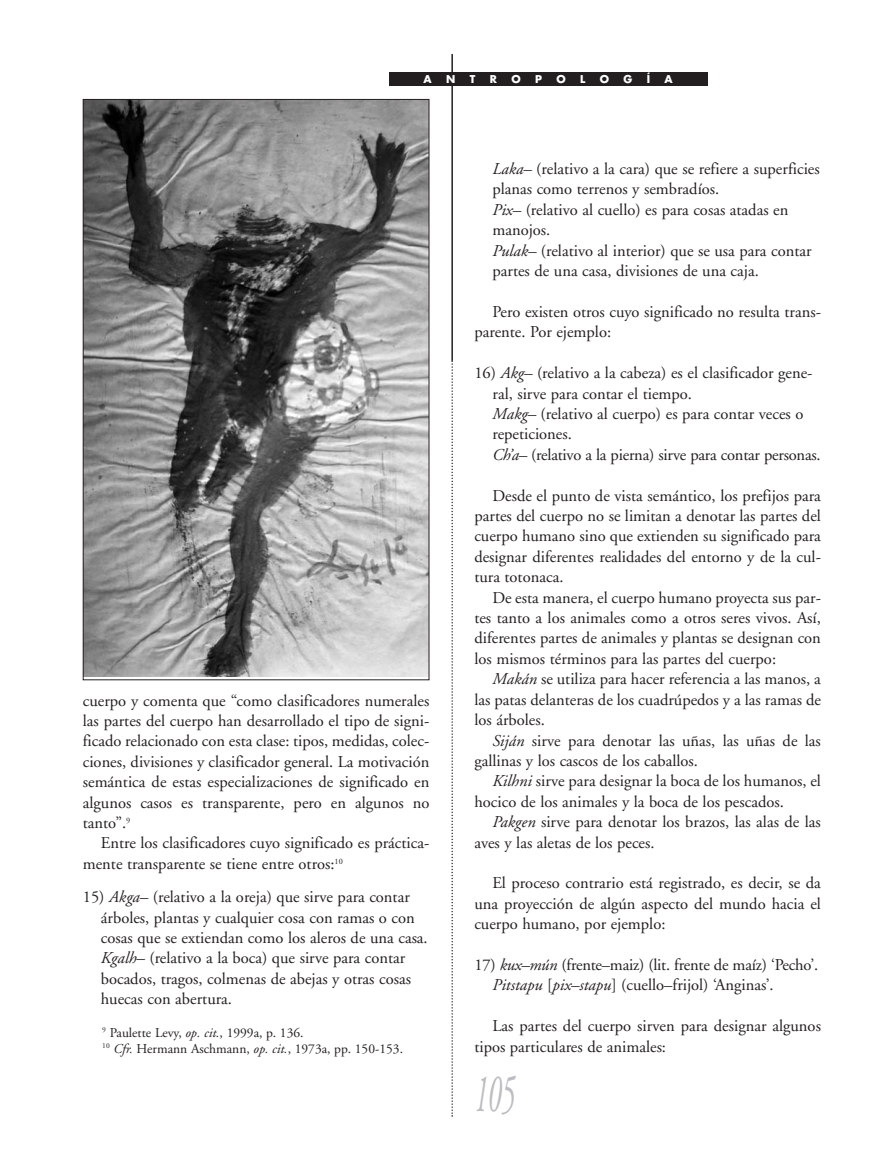
<style>
.page{position:relative;width:893px;height:1170px;background:#fff}
.page>*{position:absolute;margin:0;border:0;box-sizing:border-box;transform-origin:0 0}
.t1{font:italic 54px "Adobe Garamond";color:#bcbdc0;scale:.5 1}
.t2{font:16.5px/20.4px "Adobe Garamond";color:#231f20}
.t3{font:13.5px/15.9px "Adobe Garamond";color:#231f20}
.t4{font:700 10.5px "Futura";color:#fff}
.s1{font-style:italic}
</style>
<div class="page">
<hr style="left:451px;top:54px;width:2px;height:306px;background:#231f20">
<svg style="left:451px;top:360px;width:2px;height:756px"></svg>
<div style="left:389px;top:72px;width:318px;height:14px;background:#231f20"></div>
<img style="left:85px;top:101px;width:342px;height:575px">
<p class="t4" style="left:424px;top:74px;width:10px">A</p>
<p class="t4" style="left:446px;top:74px;width:11px">N</p>
<p class="t4" style="left:470px;top:74px;width:7px">T</p>
<p class="t4" style="left:490px;top:74px;width:9px">R</p>
<p class="t4" style="left:511px;top:74px;width:11px">O</p>
<p class="t4" style="left:535px;top:74px;width:8px">P</p>
<p class="t4" style="left:556px;top:74px;width:11px">O</p>
<p class="t4" style="left:580px;top:74px;width:7px">L</p>
<p class="t4" style="left:600px;top:74px;width:11px">O</p>
<p class="t4" style="left:623px;top:74px;width:10px">G</p>
<p class="t4" style="left:647px;top:74px;width:5px">Í</p>
<p class="t4" style="left:664px;top:74px;width:10px">A</p>
<p class="t2" style="left:83px;top:691px;width:348px;text-align:justify">cuerpo y comenta que “como clasificadores numerales las partes del cuerpo han desarrollado el tipo de signi&shy;ficado relacionado con esta clase: tipos, medidas, colec&shy;ciones, divisiones y clasificador general. La motivación semántica de estas especializaciones de significado en algunos casos es transparente, pero en algunos no tanto”.<sup>9</sup></p>
<p class="t2" style="left:83px;top:834px;width:348px;text-indent:18px">Entre los clasificadores cuyo significado es práctica&shy;mente transparente se tiene entre otros:<sup>10</sup></p>
<p class="t2" style="left:101px;top:888px;width:328px;text-indent:-18px">15) <span class="s1">Akga–</span> (relativo a la oreja) que sirve para contar árboles, plantas y cualquier cosa con ramas o con cosas que se extiendan como los aleros de una casa.<br><span class="s1">Kgalh–</span> (relativo a la boca) que sirve para contar bocados, tragos, colmenas de abejas y otras cosas huecas con abertura.</p>
<p class="t3" style="left:102px;top:1026px;width:302px"><sup>9</sup> Paulette Levy, <span class="s1">op. cit.</span>, 1999a, p. 136.<br><sup>10</sup> <span class="s1">Cfr.</span> Hermann Aschmann, <span class="s1">op. cit.</span>, 1973a, pp. 150-153.</p>
<p class="t2" style="left:492px;top:160px;width:329px"><span class="s1">Laka–</span> (relativo a la cara) que se refiere a superficies planas como terrenos y sembradíos.<br><span class="s1">Pix–</span> (relativo al cuello) es para cosas atadas en manojos.<br><span class="s1">Pulak–</span> (relativo al interior) que se usa para contar partes de una casa, divisiones de una caja.</p>
<p class="t2" style="left:474px;top:303px;width:348px;text-indent:18px">Pero existen otros cuyo significado no resulta trans&shy;parente. Por ejemplo:</p>
<p class="t2" style="left:492px;top:364px;width:330px;text-indent:-18px">16) <span class="s1">Akg–</span> (relativo a la cabeza) es el clasificador gene&shy;ral, sirve para contar el tiempo.<br><span class="s1">Makg–</span> (relativo al cuerpo) es para contar veces o repeticiones.<br><span class="s1">Ch’a–</span> (relativo a la pierna) sirve para contar personas.</p>
<p class="t2" style="left:474px;top:486px;width:348px;text-align:justify;text-indent:18px">Desde el punto de vista semántico, los prefijos para partes del cuerpo no se limitan a denotar las partes del cuerpo humano sino que extienden su significado para designar diferentes realidades del entorno y de la cul&shy;tura totonaca.</p>
<p class="t2" style="left:474px;top:588px;width:348px;text-align:justify;text-indent:18px">De esta manera, el cuerpo humano proyecta sus par&shy;tes tanto a los animales como a otros seres vivos. Así, diferentes partes de animales y plantas se designan con los mismos términos para las partes del cuerpo:</p>
<p class="t2" style="left:474px;top:670px;width:348px;text-align:justify;text-indent:18px"><span class="s1">Makán</span> se utiliza para hacer referencia a las manos, a las patas delanteras de los cuadrúpedos y a las ramas de los árboles.</p>
<p class="t2" style="left:474px;top:731px;width:348px;text-indent:18px"><span class="s1">Siján</span> sirve para denotar las uñas, las uñas de las gallinas y los cascos de los caballos.</p>
<p class="t2" style="left:474px;top:772px;width:348px;text-indent:18px"><span class="s1">Kilhni</span> sirve para designar la boca de los humanos, el hocico de los animales y la boca de los pescados.</p>
<p class="t2" style="left:474px;top:813px;width:348px;text-indent:18px"><span class="s1">Pakgen</span> sirve para denotar los brazos, las alas de las aves y las aletas de los peces.</p>
<p class="t2" style="left:474px;top:874px;width:348px;text-align:justify;text-indent:18px">El proceso contrario está registrado, es decir, se da una proyección de algún aspecto del mundo hacia el cuerpo humano, por ejemplo:</p>
<p class="t2" style="left:492px;top:955px;width:327px;text-indent:-18px">17) <span class="s1">kux–mún</span> (frente–maiz) (lit. frente de maíz) ‘Pecho’.<br><span class="s1">Pitstapu</span> [<span class="s1">pix–stapu</span>] (cuello–frijol) ‘Anginas’.</p>
<p class="t2" style="left:474px;top:1017px;width:348px;text-indent:18px">Las partes del cuerpo sirven para designar algunos tipos particulares de animales:</p>
<h1 class="t1" style="left:474px;top:1071px;width:82px">105</h1>
</div>
